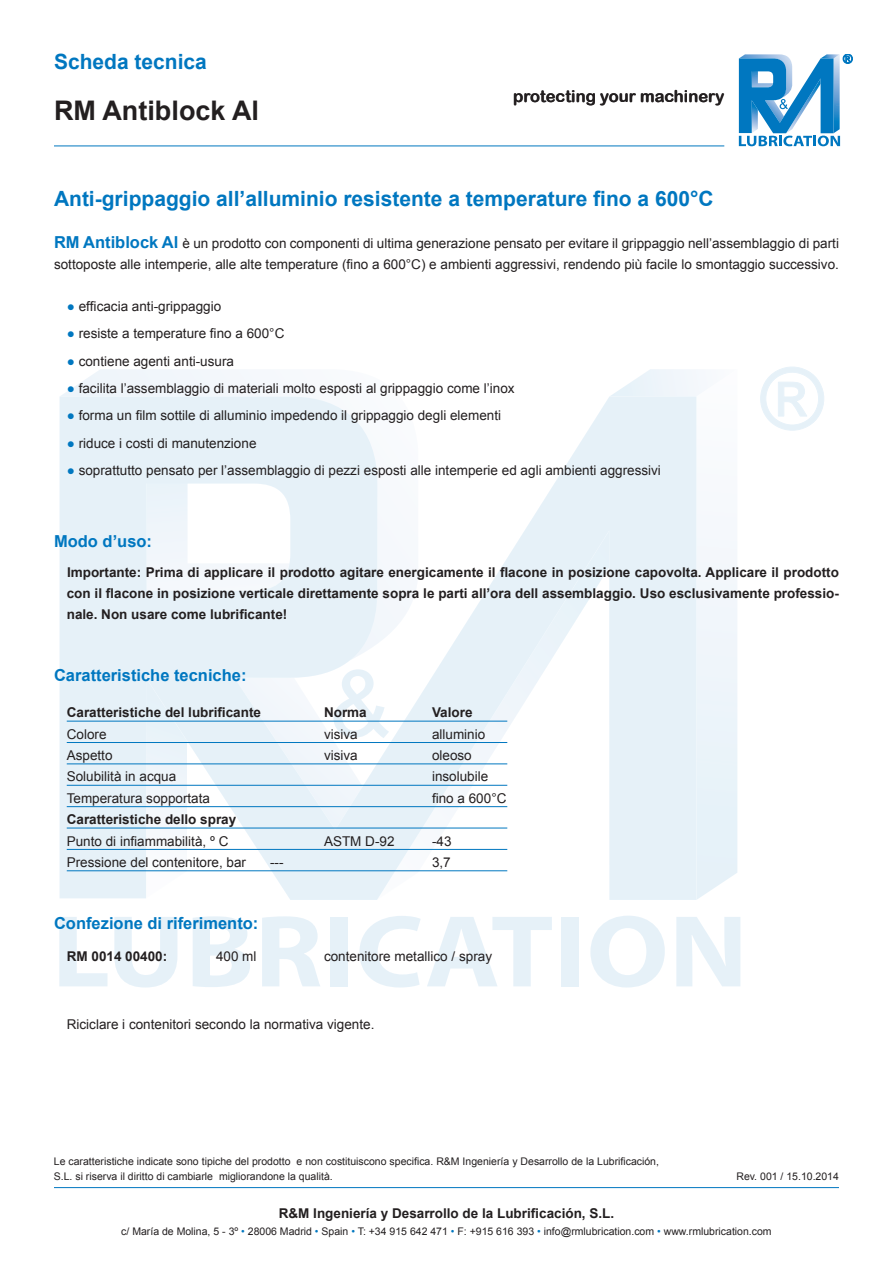
<style>
.page{position:relative;width:893px;height:1263px;background:#fff}
.page>*{position:absolute;margin:0;border:0;box-sizing:border-box;transform-origin:0 0}
.t1{font:700 27px "Arial";color:#231f20}
.t2{font:700 21px "Arial";color:#0077c0}
.t3{font:700 16.5px "Arial";color:#0077c0}
.t4{font:16.5px "Arial Rounded MT Bold";color:#231f20}
.t5{font:13.5px/21px "Arial";color:#231f20}
.t6{font:700 13.5px/21px "Arial";color:#231f20;text-align:justify}
.t7{font:10.5px/15px "Arial";color:#231f20}
.s1{font-weight:700;font-size:16.5px;color:#0077c0}
.s2{color:#0077c0}
</style>
<div class="page">
<svg style="left:739px;top:54px;width:113px;height:92px"></svg>
<hr style="left:54px;top:146px;width:670px;height:1px;background:#0077c0">
<svg style="left:611px;top:369px;width:126px;height:531px"></svg>
<svg style="left:61px;top:369px;width:204px;height:27px"></svg>
<svg style="left:60px;top:396px;width:636px;height:504px;fill:#e6f1f8"></svg>
<svg style="left:234px;top:669px;width:155px;height:161px"></svg>
<svg style="left:760px;top:367px;width:64px;height:64px"></svg>
<svg style="left:59px;top:917px;width:49px;height:69px"></svg>
<svg style="left:114px;top:917px;width:63px;height:70px"></svg>
<svg style="left:193px;top:916px;width:57px;height:71px"></svg>
<svg style="left:262px;top:916px;width:58px;height:70px"></svg>
<div style="left:330px;top:917px;width:18px;height:69px;background:#e6f1f8"></div>
<svg style="left:359px;top:916px;width:62px;height:71px"></svg>
<svg style="left:427px;top:917px;width:125px;height:69px"></svg>
<div style="left:561px;top:917px;width:18px;height:69px;background:#e6f1f8"></div>
<svg style="left:590px;top:916px;width:75px;height:71px"></svg>
<svg style="left:676px;top:917px;width:64px;height:69px"></svg>
<hr style="left:54px;top:1187px;width:785px;height:1px;background:#0077c0">
<hr style="left:67px;top:721px;width:440px;height:1px;background:#0077c0">
<hr style="left:67px;top:742px;width:440px;height:1px;background:#0077c0">
<hr style="left:67px;top:763px;width:440px;height:1px;background:#0077c0">
<hr style="left:67px;top:785px;width:440px;height:1px;background:#0077c0">
<hr style="left:67px;top:806px;width:440px;height:1px;background:#0077c0">
<hr style="left:67px;top:828px;width:440px;height:1px;background:#0077c0">
<hr style="left:67px;top:849px;width:440px;height:1px;background:#0077c0">
<hr style="left:67px;top:870px;width:440px;height:1px;background:#0077c0">
<p class="t2" style="left:54px;top:48px;width:154px">Scheda tecnica</p>
<p class="t1" style="left:54px;top:92px;width:206px">RM Antiblock Al</p>
<p class="t4" style="left:513px;top:86px;width:213px">protecting your machinery</p>
<p class="t2" style="left:54px;top:184px;width:661px">Anti-grippaggio all’alluminio resistente a temperature fino a 600°C</p>
<p class="t5" style="left:54px;top:233px;width:786px"><span class="s1">RM Antiblock Al</span> è un prodotto con componenti di ultima generazione pensato per evitare il grippaggio nell’assemblaggio di parti sottoposte alle intemperie, alle alte temperature (fino a 600°C) e ambienti aggressivi, rendendo più facile lo smontaggio successivo.</p>
<p class="t5" style="left:67px;top:296px;width:156px"><span class="s2">●</span> efficacia anti-grippaggio</p>
<p class="t5" style="left:67px;top:323px;width:219px"><span class="s2">●</span> resiste a temperature fino a 600°C</p>
<p class="t5" style="left:67px;top:351px;width:169px"><span class="s2">●</span> contiene agenti anti-usura</p>
<p class="t5" style="left:67px;top:378px;width:449px"><span class="s2">●</span> facilita l’assemblaggio di materiali molto esposti al grippaggio come l’inox</p>
<p class="t5" style="left:67px;top:405px;width:436px"><span class="s2">●</span> forma un film sottile di alluminio impedendo il grippaggio degli elementi</p>
<p class="t5" style="left:67px;top:433px;width:191px"><span class="s2">●</span> riduce i costi di manutenzione</p>
<p class="t5" style="left:67px;top:460px;width:596px"><span class="s2">●</span> soprattutto pensato per l’assemblaggio di pezzi esposti alle intemperie ed agli ambienti aggressivi</p>
<p class="t3" style="left:54px;top:531px;width:100px">Modo d’uso:</p>
<p class="t6" style="left:67px;top:562px;width:774px">Importante: Prima di applicare il prodotto agitare energicamente il flacone in posizione capovolta. Applicare il prodotto con il flacone in posizione verticale direttamente sopra le parti all’ora dell assemblaggio. Uso esclusivamente professio&shy;nale. Non usare come lubrificante!</p>
<p class="t3" style="left:54px;top:664px;width:194px">Caratteristiche tecniche:</p>
<p class="t6" style="left:67px;top:702px;width:196px">Caratteristiche del lubrificante</p>
<p class="t6" style="left:324px;top:702px;width:44px">Norma</p>
<p class="t6" style="left:432px;top:702px;width:42px">Valore</p>
<p class="t5" style="left:67px;top:723px;width:41px">Colore</p>
<p class="t5" style="left:324px;top:723px;width:35px">visiva</p>
<p class="t5" style="left:432px;top:723px;width:55px">alluminio</p>
<p class="t5" style="left:67px;top:745px;width:47px">Aspetto</p>
<p class="t5" style="left:324px;top:745px;width:35px">visiva</p>
<p class="t5" style="left:432px;top:745px;width:41px">oleoso</p>
<p class="t5" style="left:67px;top:766px;width:111px">Solubilità in acqua</p>
<p class="t5" style="left:432px;top:766px;width:58px">insolubile</p>
<p class="t5" style="left:67px;top:788px;width:145px">Temperatura sopportata</p>
<p class="t5" style="left:432px;top:788px;width:76px">fino a 600°C</p>
<p class="t6" style="left:67px;top:809px;width:171px">Caratteristiche dello spray</p>
<p class="t5" style="left:67px;top:830px;width:163px">Punto di infiammabilità, º C</p>
<p class="t5" style="left:324px;top:830px;width:72px">ASTM D-92</p>
<p class="t5" style="left:432px;top:830px;width:21px">-43</p>
<p class="t5" style="left:67px;top:852px;width:181px">Pressione del contenitore, bar</p>
<p class="t5" style="left:270px;top:852px;width:15px">---</p>
<p class="t5" style="left:432px;top:852px;width:20px">3,7</p>
<p class="t3" style="left:54px;top:912px;width:206px">Confezione di riferimento:</p>
<p class="t6" style="left:67px;top:946px;width:102px">RM 0014 00400:</p>
<p class="t5" style="left:216px;top:946px;width:42px">400 ml</p>
<p class="t5" style="left:324px;top:946px;width:170px">contenitore metallico / spray</p>
<p class="t5" style="left:67px;top:1014px;width:309px">Riciclare i contenitori secondo la normativa vigente.</p>
<p class="t7" style="left:54px;top:1154px;width:607px">Le caratteristiche indicate sono tipiche del prodotto e non costituiscono specifica. R&amp;M Ingeniería y Desarrollo de la Lubrificación,<br>S.L. si riserva il diritto di cambiarle migliorandone la qualità.</p>
<p class="t7" style="left:736px;top:1169px;width:104px">Rev. 001 / 15.10.2014</p>
<p class="t6" style="left:279px;top:1203px;width:337px">R&amp;M Ingeniería y Desarrollo de la Lubrificación, S.L.</p>
<p class="t7" style="left:121px;top:1224px;width:652px">c/ María de Molina, 5 - 3º <span class="s2">•</span> 28006 Madrid <span class="s2">•</span> Spain <span class="s2">•</span> T: +34 915 642 471 <span class="s2">•</span> F: +915 616 393 <span class="s2">•</span> info@rmlubrication.com <span class="s2">•</span> www.rmlubrication.com</p>
</div>
